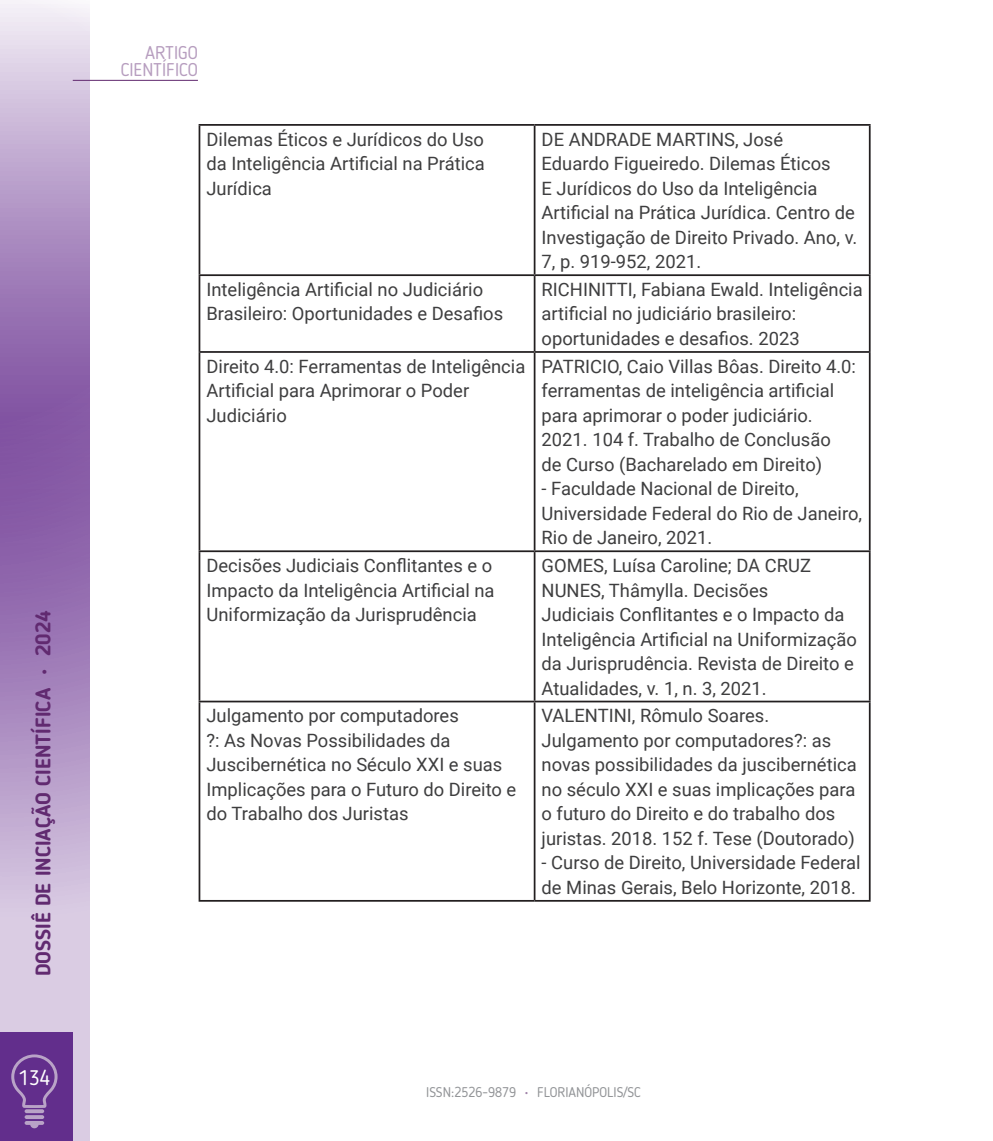
<style>
.page{position:relative;width:993px;height:1141px;background:#fff}
.page>*{position:absolute;margin:0;border:0;box-sizing:border-box;transform-origin:0 0}
.t1{font:700 21px "Blogger Sans";color:#612a70}
.t2{font:21px "Blogger Sans";color:#fff}
.t3{font:18.38px/24.5px "Roboto";color:#3e3e3f}
.t4{font:18.38px/17.5px "Blogger Sans";color:#b79ebf;text-align:right}
.t5{font:14px "Blogger Sans";color:#939598}
.s1{color:#9f81a7}
</style>
<div class="page">
<svg style="left:0;top:0;width:89px;height:1141px;background:#b296c6"></svg>
<hr style="left:73px;top:80px;width:125px;height:1px;background:#61286f">
<div style="left:0;top:1033px;width:73px;height:108px;background:#622e8c"></div>
<svg style="left:25px;top:1121px;width:19px;height:7px"></svg>
<svg style="left:25px;top:1115px;width:19px;height:4px"></svg>
<svg style="left:25px;top:1109px;width:19px;height:4px"></svg>
<svg style="left:11px;top:1054px;width:47px;height:54px"></svg>
<hr style="left:198px;top:124px;width:336px;height:2px;background:#231f20">
<hr style="left:198px;top:126px;width:2px;height:148px;background:#231f20">
<hr style="left:534px;top:124px;width:336px;height:2px;background:#231f20">
<hr style="left:533px;top:126px;width:2px;height:148px;background:#231f20">
<hr style="left:868px;top:126px;width:2px;height:148px;background:#231f20">
<hr style="left:198px;top:274px;width:336px;height:2px;background:#231f20">
<hr style="left:198px;top:276px;width:2px;height:75px;background:#231f20">
<hr style="left:534px;top:274px;width:336px;height:2px;background:#231f20">
<hr style="left:533px;top:276px;width:2px;height:75px;background:#231f20">
<hr style="left:868px;top:276px;width:2px;height:75px;background:#231f20">
<hr style="left:198px;top:351px;width:336px;height:2px;background:#231f20">
<hr style="left:198px;top:353px;width:2px;height:197px;background:#231f20">
<hr style="left:534px;top:351px;width:336px;height:2px;background:#231f20">
<hr style="left:533px;top:353px;width:2px;height:197px;background:#231f20">
<hr style="left:868px;top:353px;width:2px;height:197px;background:#231f20">
<hr style="left:198px;top:550px;width:336px;height:2px;background:#231f20">
<hr style="left:198px;top:552px;width:2px;height:149px;background:#231f20">
<hr style="left:534px;top:550px;width:336px;height:2px;background:#231f20">
<hr style="left:533px;top:552px;width:2px;height:149px;background:#231f20">
<hr style="left:868px;top:552px;width:2px;height:149px;background:#231f20">
<hr style="left:198px;top:701px;width:336px;height:1px;background:#231f20">
<hr style="left:198px;top:702px;width:2px;height:198px;background:#231f20">
<hr style="left:534px;top:701px;width:336px;height:1px;background:#231f20">
<hr style="left:533px;top:702px;width:2px;height:198px;background:#231f20">
<hr style="left:868px;top:702px;width:2px;height:198px;background:#231f20">
<hr style="left:198px;top:900px;width:336px;height:2px;background:#231f20">
<hr style="left:534px;top:900px;width:336px;height:2px;background:#231f20">
<p class="t1" style="left:30px;top:976px;width:367px;rotate:-90deg">DOSSIÊ DE INCIAÇÃO CIENTÍFICA • 2024</p>
<p class="t2" style="left:19px;top:1065px;width:33px">134</p>
<p class="t4" style="left:121px;top:44px;width:79px">ARTIGO<br>CIENTÍFICO</p>
<p class="t3" style="left:206px;top:126px;width:280px;text-align:justify">Dilemas Éticos e Jurídicos do Uso da Inteligência Artificial na Prática Jurídica</p>
<p class="t3" style="left:541px;top:126px;width:317px">DE ANDRADE MARTINS, José<br>Eduardo Figueiredo. Dilemas Éticos<br>E Jurídicos do Uso da Inteligência Artificial na Prática Jurídica. Centro de Investigação de Direito Privado. Ano, v.<br>7, p. 919-952, 2021.</p>
<p class="t3" style="left:206px;top:276px;width:298px">Inteligência Artificial no Judiciário<br>Brasileiro: Oportunidades e Desafios</p>
<p class="t3" style="left:541px;top:276px;width:322px">RICHINITTI, Fabiana Ewald. Inteligência artificial no judiciário brasileiro: oportunidades e desafios. 2023</p>
<p class="t3" style="left:206px;top:353px;width:320px">Direito 4.0: Ferramentas de Inteligência<br>Artificial para Aprimorar o Poder<br>Judiciário</p>
<p class="t3" style="left:541px;top:353px;width:316px">PATRICIO, Caio Villas Bôas. Direito 4.0: ferramentas de inteligência artificial para aprimorar o poder judiciário.<br>2021. 104 f. Trabalho de Conclusão<br>de Curso (Bacharelado em Direito)</p>
<p class="t3" style="left:541px;top:476px;width:322px">- Faculdade Nacional de Direito,<br>Universidade Federal do Rio de Janeiro,<br>Rio de Janeiro, 2021.</p>
<p class="t3" style="left:206px;top:553px;width:289px">Decisões Judiciais Conflitantes e o<br>Impacto da Inteligência Artificial na<br>Uniformização da Jurisprudência</p>
<p class="t3" style="left:541px;top:553px;width:317px">GOMES, Luísa Caroline; DA CRUZ NUNES, Thâmylla. Decisões<br>Judiciais Conflitantes e o Impacto da Inteligência Artificial na Uniformização da Jurisprudência. Revista de Direito e Atualidades, v. 1, n. 3, 2021.</p>
<p class="t3" style="left:206px;top:703px;width:311px">Julgamento por computadores<br>?: As Novas Possibilidades da<br>Juscibernética no Século XXI e suas<br>Implicações para o Futuro do Direito e do Trabalho dos Juristas</p>
<p class="t3" style="left:541px;top:703px;width:316px">VALENTINI, Rômulo Soares.<br>Julgamento por computadores?: as novas possibilidades da juscibernética no século XXI e suas implicações para o futuro do Direito e do trabalho dos juristas. 2018. 152 f. Tese (Doutorado)</p>
<p class="t3" style="left:541px;top:850px;width:320px">- Curso de Direito, Universidade Federal de Minas Gerais, Belo Horizonte, 2018.</p>
<p class="t5" style="left:426px;top:1084px;width:216px">ISSN:2526-9879 <span class="s1">•</span> FLORIANÓPOLIS/SC</p>
</div>
